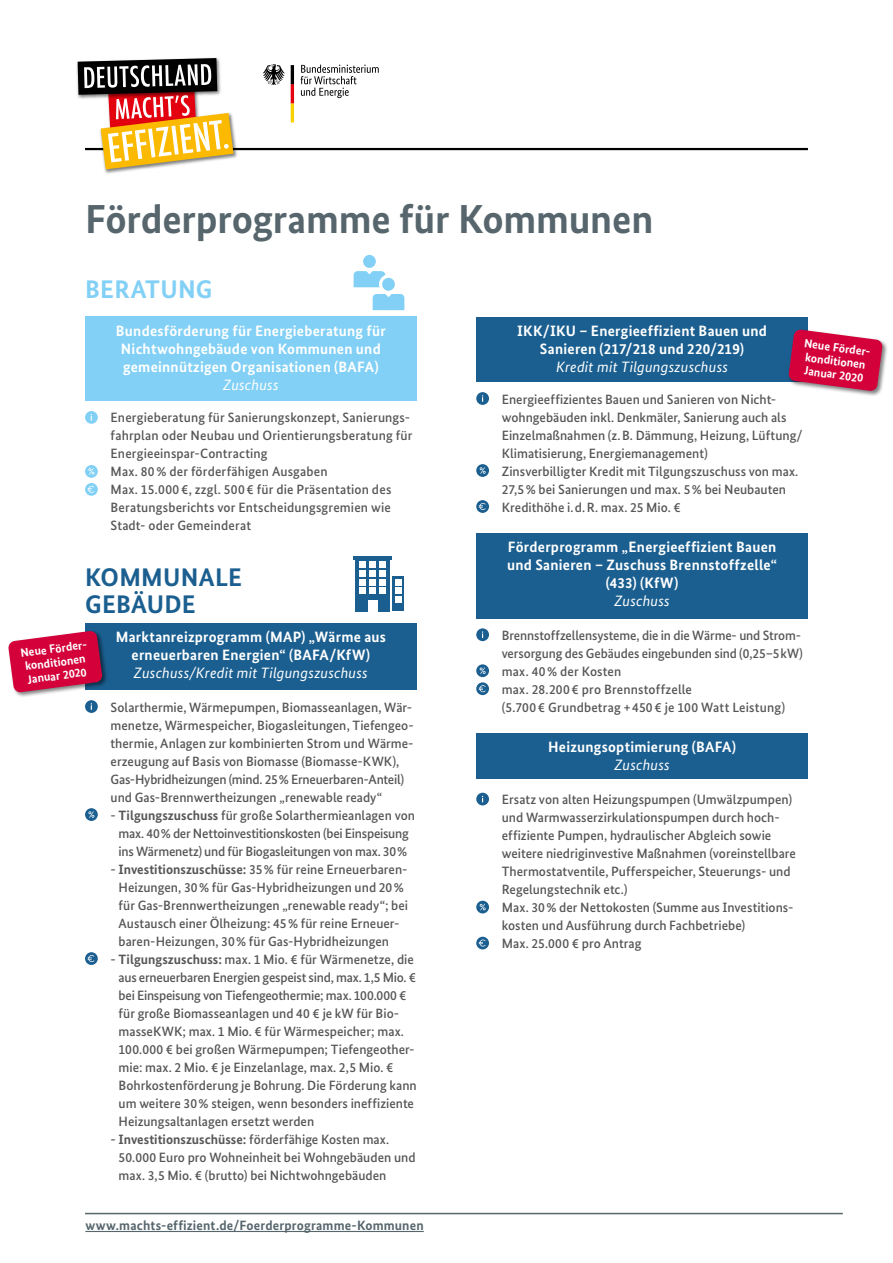
<style>
.page{position:relative;width:893px;height:1263px;background:#fff}
.page>*{position:absolute;margin:0;border:0;box-sizing:border-box;transform-origin:0 0}
.t1{font:700 40.5px "Bundes Sans";letter-spacing:-.005em;color:#57666d}
.t2{font:700 25.5px/27px "Bundes Sans";letter-spacing:.01em;color:#1b5f90}
.t3{font:700 25.5px "Bundes Sans";letter-spacing:.01em;color:#82d0f5}
.t4{font:700 15px/18px "Bundes Sans";letter-spacing:.015em;color:#fff;text-align:center}
.t5{font:italic 15px "Bundes Sans";letter-spacing:.015em;color:#fff}
.t6{font:500 13.5px/18px "Bundes Sans";color:#565656}
.t7{font:500 13.5px/18px "Bundes Sans";letter-spacing:-.02em;color:#565656}
.t8{font:700 13.5px "Bundes Sans";letter-spacing:.01em;color:#57666d}
.t9{font:700 12px/13.5px "Bundes Sans";color:#fff}
.s1{font-weight:700}
</style>
<div class="page">
<hr style="left:85px;top:148px;width:723px;height:2px;background:#000">
<img style="left:104px;top:121px;width:135px;height:53px">
<img style="left:76px;top:57px;width:136px;height:39px">
<svg style="left:78px;top:58px;width:155px;height:111px"></svg>
<svg style="left:301px;top:65px;width:78px;height:33px"></svg>
<svg style="left:263px;top:64px;width:22px;height:21px"></svg>
<svg style="left:291px;top:65px;width:3px;height:57px"></svg>
<div style="left:355px;top:558px;width:35px;height:53px;background:#1b5f90"></div>
<hr style="left:353px;top:556px;width:39px;height:3px;background:#1b5f90">
<div style="left:392px;top:576px;width:12px;height:35px;background:#1b5f90"></div>
<svg style="left:395px;top:579px;width:6px;height:15px"></svg>
<div style="left:395px;top:596px;width:6px;height:7px;background:#fff"></div>
<div style="left:360px;top:561px;width:6px;height:7px;background:#fff"></div>
<div style="left:369px;top:570px;width:7px;height:6px;background:#fff"></div>
<div style="left:369px;top:561px;width:7px;height:7px;background:#fff"></div>
<div style="left:379px;top:570px;width:7px;height:6px;background:#fff"></div>
<div style="left:379px;top:561px;width:7px;height:7px;background:#fff"></div>
<div style="left:369px;top:579px;width:7px;height:6px;background:#fff"></div>
<div style="left:379px;top:579px;width:7px;height:6px;background:#fff"></div>
<svg style="left:360px;top:570px;width:6px;height:24px"></svg>
<div style="left:369px;top:588px;width:7px;height:6px;background:#fff"></div>
<div style="left:379px;top:588px;width:7px;height:6px;background:#fff"></div>
<div style="left:368px;top:600px;width:10px;height:11px;background:#fff"></div>
<div style="left:363px;top:255px;width:13px;height:13px;background:#82d0f5;border-radius:50%"></div>
<div style="left:382px;top:278px;width:13px;height:13px;background:#82d0f5;border-radius:50%"></div>
<svg style="left:373px;top:294px;width:31px;height:16px"></svg>
<svg style="left:354px;top:271px;width:31px;height:16px"></svg>
<svg style="left:85px;top:411px;width:13px;height:13px"></svg>
<div style="left:85px;top:465px;width:13px;height:13px;background:#82d0f5;border-radius:50%"></div>
<svg style="left:88px;top:468px;width:6px;height:7px"></svg>
<svg style="left:85px;top:483px;width:13px;height:13px"></svg>
<svg style="left:88px;top:486px;width:6px;height:7px"></svg>
<div style="left:85px;top:623px;width:332px;height:67px;background:#1b5f90"></div>
<svg style="left:85px;top:700px;width:13px;height:13px"></svg>
<svg style="left:85px;top:808px;width:13px;height:13px"></svg>
<svg style="left:88px;top:811px;width:6px;height:7px"></svg>
<svg style="left:85px;top:952px;width:13px;height:13px"></svg>
<svg style="left:88px;top:955px;width:6px;height:7px"></svg>
<div style="left:85px;top:317px;width:332px;height:84px;background:#82d0f5"></div>
<svg style="left:476px;top:392px;width:13px;height:13px"></svg>
<svg style="left:476px;top:464px;width:13px;height:13px"></svg>
<svg style="left:480px;top:467px;width:6px;height:7px"></svg>
<svg style="left:476px;top:500px;width:13px;height:13px"></svg>
<svg style="left:479px;top:503px;width:7px;height:7px"></svg>
<div style="left:476px;top:317px;width:332px;height:64px;background:#1b5f90"></div>
<hr style="left:85px;top:1231px;width:339px;height:1px;background:#57666d">
<hr style="left:85px;top:1213px;width:758px;height:1px;background:#57666d">
<svg style="left:476px;top:793px;width:13px;height:12px"></svg>
<svg style="left:476px;top:901px;width:13px;height:12px"></svg>
<svg style="left:480px;top:904px;width:6px;height:6px"></svg>
<svg style="left:476px;top:937px;width:13px;height:12px"></svg>
<svg style="left:479px;top:939px;width:7px;height:7px"></svg>
<div style="left:476px;top:733px;width:332px;height:45px;background:#1b5f90"></div>
<svg style="left:476px;top:628px;width:13px;height:13px"></svg>
<svg style="left:476px;top:664px;width:13px;height:13px"></svg>
<svg style="left:480px;top:667px;width:6px;height:7px"></svg>
<svg style="left:476px;top:682px;width:13px;height:13px"></svg>
<svg style="left:479px;top:685px;width:7px;height:7px"></svg>
<div style="left:476px;top:533px;width:332px;height:85px;background:#1b5f90"></div>
<div style="left:787px;top:328px;width:101px;height:69px;background:#000;opacity:.5"></div>
<svg style="left:788px;top:329px;width:95px;height:62px;background:#ce2d5b"></svg>
<div style="left:7px;top:630px;width:101px;height:68px;background:#000;opacity:.5"></div>
<svg style="left:8px;top:631px;width:95px;height:62px;background:#cc2b5a"></svg>
<h1 class="t1" style="left:85px;top:194px;width:570px">Förderprogramme für Kommunen</h1>
<h2 class="t3" style="left:85px;top:274px;width:129px">BERATUNG</h2>
<p class="t4" style="left:116px;top:321px;width:271px">Bundesförderung für Energieberatung für<br>Nichtwohngebäude von Kommunen und gemeinnützigen Organisationen (BAFA)</p>
<p class="t5" style="left:223px;top:375px;width:57px">Zuschuss</p>
<p class="t4" style="left:517px;top:321px;width:251px">IKK/IKU – Energieeffizient Bauen und<br>Sanieren (217/218 und 220/219)</p>
<p class="t5" style="left:556px;top:357px;width:173px">Kredit mit Tilgungszuschuss</p>
<p class="t9" style="left:805px;top:337px;width:70px;rotate:7deg">Neue Förder&shy;konditionen<br>Januar 2020</p>
<p class="t6" style="left:111px;top:409px;width:303px">Energieberatung für Sanierungskonzept, Sanierungs&shy;fahrplan oder Neubau und Orientierungsberatung für Energieeinspar-Contracting<br>Max. 80% der förderfähigen Ausgaben<br>Max. 15.000€, zzgl. 500€ für die Präsentation des Beratungsberichts vor Entscheidungsgremien wie Stadt- oder Gemeinderat</p>
<h2 class="t2" style="left:85px;top:563px;width:158px">KOMMUNALE<br>GEBÄUDE</h2>
<p class="t9" style="left:20px;top:646px;width:70px;rotate:-7deg">Neue Förder&shy;konditionen<br>Januar 2020</p>
<p class="t4" style="left:116px;top:628px;width:272px">Marktanreizprogramm (MAP) „Wärme aus erneuerbaren Energien“ (BAFA/KfW)</p>
<p class="t5" style="left:134px;top:664px;width:235px">Zuschuss/Kredit mit Tilgungszuschuss</p>
<p class="t6" style="left:111px;top:698px;width:305px">Solarthermie, Wärmepumpen, Biomasseanlagen, Wär&shy;menetze, Wärmespeicher, Biogasleitungen, Tiefengeo&shy;thermie, Anlagen zur kombinierten Strom und Wärme&shy;erzeugung auf Basis von Biomasse (Biomasse-KWK), Gas-Hybridheizungen (mind. 25% Erneuerbaren-Anteil) und Gas-Brennwertheizungen „renewable ready“</p>
<p class="t7" style="left:119px;top:806px;width:298px;text-indent:-21px">- <span class="s1">Tilgungszuschuss</span> für große Solarthermieanlagen von max. 40% der Nettoinvestitionskosten (bei Einspeisung ins Wärmenetz) und für Biogasleitungen von max. 30%</p>
<p class="t6" style="left:119px;top:860px;width:291px;text-indent:-34px">- <span class="s1">Investitionszuschüsse:</span> 35% für reine Erneuerbaren-- Heizungen, 30% für Gas-Hybridheizungen und 20% für Gas-Brennwertheizungen „renewable ready“; bei Austausch einer Ölheizung: 45% für reine Erneuer&shy;baren-Heizungen, 30% für Gas-Hybridheizungen</p>
<p class="t6" style="left:119px;top:950px;width:300px;text-indent:-21px">- <span class="s1">Tilgungszuschuss:</span> max. 1 Mio. € für Wärmenetze, die aus erneuerbaren Energien gespeist sind, max. 1,5 Mio. € bei Einspeisung von Tiefengeothermie; max. 100.000 € für große Biomasseanlagen und 40 € je kW für Bio&shy;masseKWK; max. 1 Mio. € für Wärmespeicher; max.<br>100.000 € bei großen Wärmepumpen; Tiefengeother&shy;mie: max. 2 Mio. € je Einzelanlage, max. 2,5 Mio. € Bohrkostenförderung je Bohrung. Die Förderung kann um weitere 30% steigen, wenn besonders ineffiziente Heizungsaltanlagen ersetzt werden</p>
<p class="t6" style="left:119px;top:1130px;width:298px;text-indent:-34px">- <span class="s1">Investitionszuschüsse:</span> förderfähige Kosten max.<br>50.000 Euro pro Wohneinheit bei Wohngebäuden und max. 3,5 Mio. € (brutto) bei Nichtwohngebäuden</p>
<p class="t8" style="left:85px;top:1217px;width:340px">www.machts-effizient.de/Foerderprogramme-Kommunen</p>
<p class="t6" style="left:502px;top:390px;width:302px">Energieeffizientes Bauen und Sanieren von Nicht&shy;wohngebäuden inkl. Denkmäler, Sanierung auch als Einzelmaßnahmen (z.B. Dämmung, Heizung, Lüftung/ Klimatisierung, Energiemanagement)<br>Zinsverbilligter Kredit mit Tilgungszuschuss von max.<br>27,5% bei Sanierungen und max. 5% bei Neubauten Kredithöhe i.d.R. max. 25 Mio. €</p>
<p class="t4" style="left:507px;top:537px;width:272px">Förderprogramm „Energieeffizient Bauen und Sanieren – Zuschuss Brennstoffzelle“ (433) (KfW)</p>
<p class="t5" style="left:614px;top:591px;width:57px">Zuschuss</p>
<p class="t6" style="left:502px;top:626px;width:303px">Brennstoffzellensysteme, die in die Wärme- und Strom&shy;versorgung des Gebäudes eingebunden sind (0,25–5kW) max. 40% der Kosten<br>max. 28.200€ pro Brennstoffzelle<br>(5.700€ Grundbetrag +450€ je 100 Watt Leistung)</p>
<p class="t4" style="left:548px;top:738px;width:189px">Heizungsoptimierung (BAFA)</p>
<p class="t5" style="left:614px;top:756px;width:57px">Zuschuss</p>
<p class="t6" style="left:502px;top:790px;width:296px">Ersatz von alten Heizungspumpen (Umwälzpumpen) und Warmwasserzirkulationspumpen durch hoch&shy;effiziente Pumpen, hydraulischer Abgleich sowie weitere niedriginvestive Maßnahmen (voreinstellbare Thermostatventile, Pufferspeicher, Steuerungs- und Regelungstechnik etc.)<br>Max. 30% der Nettokosten (Summe aus Investitions&shy;kosten und Ausführung durch Fachbetriebe)<br>Max. 25.000 € pro Antrag</p>
</div>
